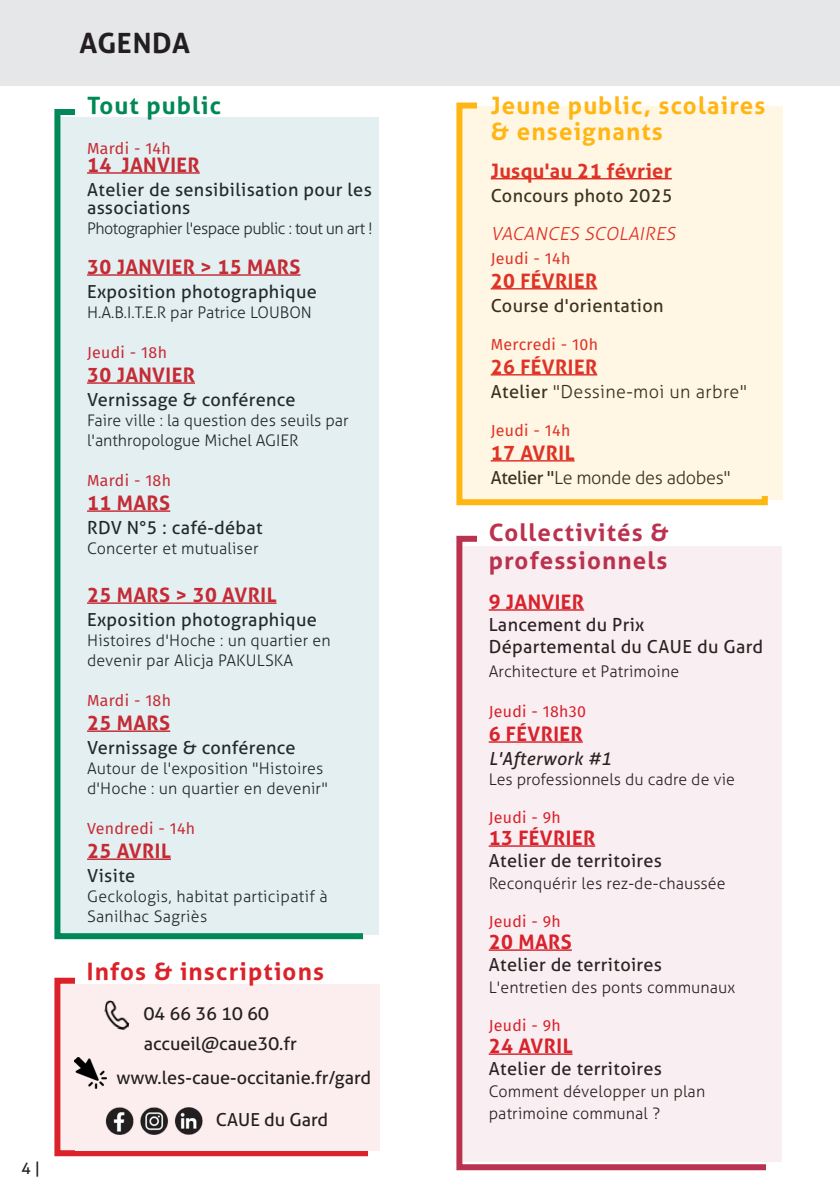
<style>
.page{position:relative;width:840px;height:1191px;background:#fff}
.page>*{position:absolute;margin:0;border:0;box-sizing:border-box;transform-origin:0 0}
.NEW_TITRE{font:700 28px "Aller";letter-spacing:.03em;color:#231f20}
.NEW_PUBLIC{font:700 24px/26px "Aller";letter-spacing:.05em;color:#ffb613}
.NEW_PUBLIC-2{font:700 24px/28px "Aller";letter-spacing:.05em;color:#ba324f}
.NEW_PUBLIC-3{font:700 24px "Aller";letter-spacing:.05em;color:#db222a}
.NEW_PUBLIC-4{font:700 24px "Aller";letter-spacing:.05em;color:#008956}
.NEW_type_even_AG{font:700 20px "Aller";letter-spacing:.02em;color:#db222a}
.NEW_date_even{font:700 20px "Aller";letter-spacing:.02em;color:#db222a}
.NEW_type_even_AG-2{font:18px/18px "Aller";letter-spacing:.02em;color:#231f20}
._4e_petit_texte{font:18px "Aller";color:#231f20}
.NEW_type_even_AG-3{font:300 18px "Aller";letter-spacing:.02em;color:#231f20}
.Style_de_paragraphe_1{font:18px "Aller";color:#231f20}
.NEW_type_even_AG-4{font:300 18px "Aller";letter-spacing:-.01em;color:#231f20}
.NEW_type_even_AG-5{font:italic 300 18px "Aller";color:#db222a}
.NEW_type_even_AG-6{font:italic 18px "Aller";letter-spacing:.02em;color:#231f20}
.NEW_type_even_AG-7{font:300 16px/20px "Aller";letter-spacing:.01em;color:#231f20}
.NEW_type_even_AG-8{font:16px "Fira Sans";letter-spacing:.02em;color:#db222a}
.NEW_Titre_even{font:300 16px/22px "Aller";letter-spacing:.01em;color:#231f20}
.NEW_type_even_AG-9{font:300 16px "Aller";letter-spacing:-.03em;color:#231f20}
.NEW_date_even-2{font:16px "Fira Sans";letter-spacing:.02em;color:#db222a}
.t1{font:16px "Aller";color:#231f20}
.s1{font-weight:400}
</style>
<div class="page">
<div style="left:456px;top:536px;width:325px;height:634px;border:6px solid #ba324f"></div>
<div style="left:456px;top:103px;width:311px;height:402px;border:6px solid #ffb613"></div>
<div style="left:0;top:0;width:839px;height:85px;background:#e6e7e9"></div>
<div style="left:54px;top:109px;width:329px;height:830px;border:6px solid #008956"></div>
<div style="left:76px;top:99px;width:336px;height:812px;background:#fff"></div>
<div style="left:476px;top:98px;width:319px;height:397px;background:#fff"></div>
<div style="left:54px;top:977px;width:314px;height:179px;border:6px solid #db222a"></div>
<div style="left:75px;top:958px;width:318px;height:192px;background:#fff"></div>
<div style="left:61px;top:984px;width:318px;height:166px;background:#fcedee"></div>
<img style="left:106px;top:1107px;width:28px;height:27px">
<img style="left:140px;top:1107px;width:28px;height:27px">
<img style="left:175px;top:1107px;width:28px;height:27px">
<img style="left:104px;top:1000px;width:26px;height:30px">
<img style="left:74px;top:1057px;width:32px;height:31px">
<div style="left:476px;top:514px;width:319px;height:647px;background:#fff"></div>
<div style="left:462px;top:106px;width:320px;height:393px;background:#fff6e3"></div>
<div style="left:363px;top:740px;width:57px;height:218px;background:#fff"></div>
<div style="left:765px;top:1126px;width:57px;height:56px;background:#fff"></div>
<div style="left:60px;top:117px;width:318px;height:817px;background:#e4eff1"></div>
<div style="left:463px;top:546px;width:318px;height:615px;background:#f9eef1"></div>
<p class="t1" style="left:22px;top:1158px;width:20px">4 |</p>
<p class="NEW_TITRE" style="left:79px;top:25px;width:112px">AGENDA</p>
<p class="NEW_PUBLIC-4" style="left:87px;top:90px;width:135px">Tout public</p>
<p class="NEW_type_even_AG-8" style="left:87px;top:136px;width:85px">Mardi - 14h</p>
<p class="NEW_type_even_AG" style="left:87px;top:152px;width:114px">14 JANVIER</p>
<p class="NEW_type_even_AG-2" style="left:87px;top:180px;width:286px">Atelier de sensibilisation pour les associations</p>
<p class="NEW_type_even_AG-9" style="left:87px;top:218px;width:287px">Photographier l'espace public : tout un art !</p>
<p class="NEW_type_even_AG" style="left:87px;top:254px;width:215px">30 JANVIER &gt; 15 MARS</p>
<p class="NEW_type_even_AG-2" style="left:87px;top:282px;width:231px">Exposition photographique</p>
<p class="NEW_type_even_AG-7" style="left:87px;top:302px;width:226px">H.A.B.I.T.E.R par Patrice LOUBON</p>
<p class="NEW_type_even_AG-8" style="left:87px;top:340px;width:81px">Jeudi - 18h</p>
<p class="NEW_type_even_AG" style="left:87px;top:362px;width:109px">30 JANVIER</p>
<p class="NEW_type_even_AG-2" style="left:87px;top:390px;width:210px">Vernissage &amp; conférence</p>
<p class="NEW_type_even_AG-7" style="left:87px;top:410px;width:263px">Faire ville : la question des seuils par l'anthropologue Michel AGIER</p>
<p class="NEW_type_even_AG-8" style="left:87px;top:468px;width:85px">Mardi - 18h</p>
<p class="NEW_type_even_AG" style="left:87px;top:490px;width:85px">11 MARS</p>
<p class="NEW_type_even_AG-2" style="left:87px;top:518px;width:177px">RDV N°5 : café-débat</p>
<p class="NEW_type_even_AG-7" style="left:87px;top:538px;width:173px">Concerter et mutualiser</p>
<p class="NEW_type_even_AG" style="left:87px;top:582px;width:191px">25 MARS &gt; 30 AVRIL</p>
<p class="NEW_type_even_AG-2" style="left:87px;top:610px;width:231px">Exposition photographique</p>
<p class="NEW_type_even_AG-7" style="left:87px;top:630px;width:245px">Histoires d'Hoche : un quartier en devenir par Alicja PAKULSKA</p>
<p class="NEW_type_even_AG-8" style="left:87px;top:688px;width:85px">Mardi - 18h</p>
<p class="NEW_type_even_AG" style="left:87px;top:710px;width:85px">25 MARS</p>
<p class="NEW_type_even_AG-2" style="left:87px;top:738px;width:210px">Vernissage &amp; conférence</p>
<p class="NEW_type_even_AG-7" style="left:87px;top:758px;width:242px">Autour de l'exposition "Histoires d'Hoche : un quartier en devenir"</p>
<p class="NEW_type_even_AG-8" style="left:87px;top:816px;width:110px">Vendredi - 14h</p>
<p class="NEW_type_even_AG" style="left:87px;top:838px;width:85px">25 AVRIL</p>
<p class="NEW_type_even_AG-2" style="left:87px;top:866px;width:50px">Visite</p>
<p class="NEW_type_even_AG-7" style="left:87px;top:886px;width:242px">Geckologis, habitat participatif à<br>Sanilhac Sagriès</p>
<p class="NEW_PUBLIC-3" style="left:87px;top:956px;width:239px">Infos &amp; inscriptions</p>
<p class="Style_de_paragraphe_1" style="left:144px;top:1002px;width:127px">04 66 36 10 60</p>
<p class="Style_de_paragraphe_1" style="left:144px;top:1032px;width:154px">accueil@caue30.fr</p>
<p class="_4e_petit_texte" style="left:116px;top:1066px;width:256px">www.les-caue-occitanie.fr/gard</p>
<p class="_4e_petit_texte" style="left:216px;top:1108px;width:113px">CAUE du Gard</p>
<p class="NEW_PUBLIC" style="left:490px;top:92px;width:276px">Jeune public, scolaires &amp; enseignants</p>
<p class="NEW_date_even" style="left:490px;top:158px;width:182px">Jusqu'au 21 février</p>
<p class="NEW_type_even_AG-2" style="left:490px;top:186px;width:183px">Concours photo 2025</p>
<p class="NEW_type_even_AG-5" style="left:490px;top:222px;width:190px">VACANCES SCOLAIRES</p>
<p class="NEW_date_even-2" style="left:490px;top:246px;width:81px">Jeudi - 14h</p>
<p class="NEW_date_even" style="left:490px;top:268px;width:108px">20 FÉVRIER</p>
<p class="NEW_type_even_AG-2" style="left:490px;top:296px;width:174px">Course d'orientation</p>
<p class="NEW_date_even-2" style="left:490px;top:332px;width:109px">Mercredi - 10h</p>
<p class="NEW_date_even" style="left:490px;top:354px;width:108px">26 FÉVRIER</p>
<p class="NEW_type_even_AG-3" style="left:490px;top:380px;width:258px"><span class="s1">Atelier</span> "Dessine-moi un arbre"</p>
<p class="NEW_date_even-2" style="left:490px;top:418px;width:81px">Jeudi - 14h</p>
<p class="NEW_date_even" style="left:490px;top:440px;width:85px">17 AVRIL</p>
<p class="NEW_type_even_AG-4" style="left:490px;top:466px;width:241px"><span class="s1">Atelier "</span>Le monde des adobes"</p>
<p class="NEW_PUBLIC-2" style="left:488px;top:518px;width:182px">Collectivités &amp; professionnels</p>
<p class="NEW_date_even" style="left:488px;top:589px;width:97px">9 JANVIER</p>
<p class="NEW_type_even_AG-2" style="left:488px;top:615px;width:157px">Lancement du Prix</p>
<p class="NEW_type_even_AG-2" style="left:488px;top:637px;width:276px">Départemental du CAUE du Gard</p>
<p class="NEW_type_even_AG-7" style="left:488px;top:661px;width:192px">Architecture et Patrimoine</p>
<p class="NEW_type_even_AG-8" style="left:488px;top:699px;width:99px">Jeudi - 18h30</p>
<p class="NEW_type_even_AG" style="left:488px;top:721px;width:96px">6 FÉVRIER</p>
<p class="NEW_type_even_AG-6" style="left:488px;top:747px;width:124px">L'Afterwork #1</p>
<p class="NEW_type_even_AG-7" style="left:488px;top:769px;width:248px">Les professionnels du cadre de vie</p>
<p class="NEW_type_even_AG-8" style="left:488px;top:805px;width:74px">Jeudi - 9h</p>
<p class="NEW_date_even" style="left:488px;top:825px;width:108px">13 FÉVRIER</p>
<p class="NEW_type_even_AG-2" style="left:488px;top:851px;width:175px">Atelier de territoires</p>
<p class="NEW_type_even_AG-7" style="left:488px;top:873px;width:238px">Reconquérir les rez-de-chaussée</p>
<p class="NEW_type_even_AG-8" style="left:488px;top:909px;width:74px">Jeudi - 9h</p>
<p class="NEW_date_even" style="left:488px;top:929px;width:85px">20 MARS</p>
<p class="NEW_type_even_AG-2" style="left:488px;top:955px;width:175px">Atelier de territoires</p>
<p class="NEW_Titre_even" style="left:488px;top:976px;width:248px">L'entretien des ponts communaux</p>
<p class="NEW_type_even_AG-8" style="left:488px;top:1013px;width:74px">Jeudi - 9h</p>
<p class="NEW_date_even" style="left:488px;top:1033px;width:85px">24 AVRIL</p>
<p class="NEW_type_even_AG-2" style="left:488px;top:1059px;width:175px">Atelier de territoires</p>
<p class="NEW_Titre_even" style="left:488px;top:1080px;width:218px">Comment développer un plan patrimoine communal ?</p>
</div>
